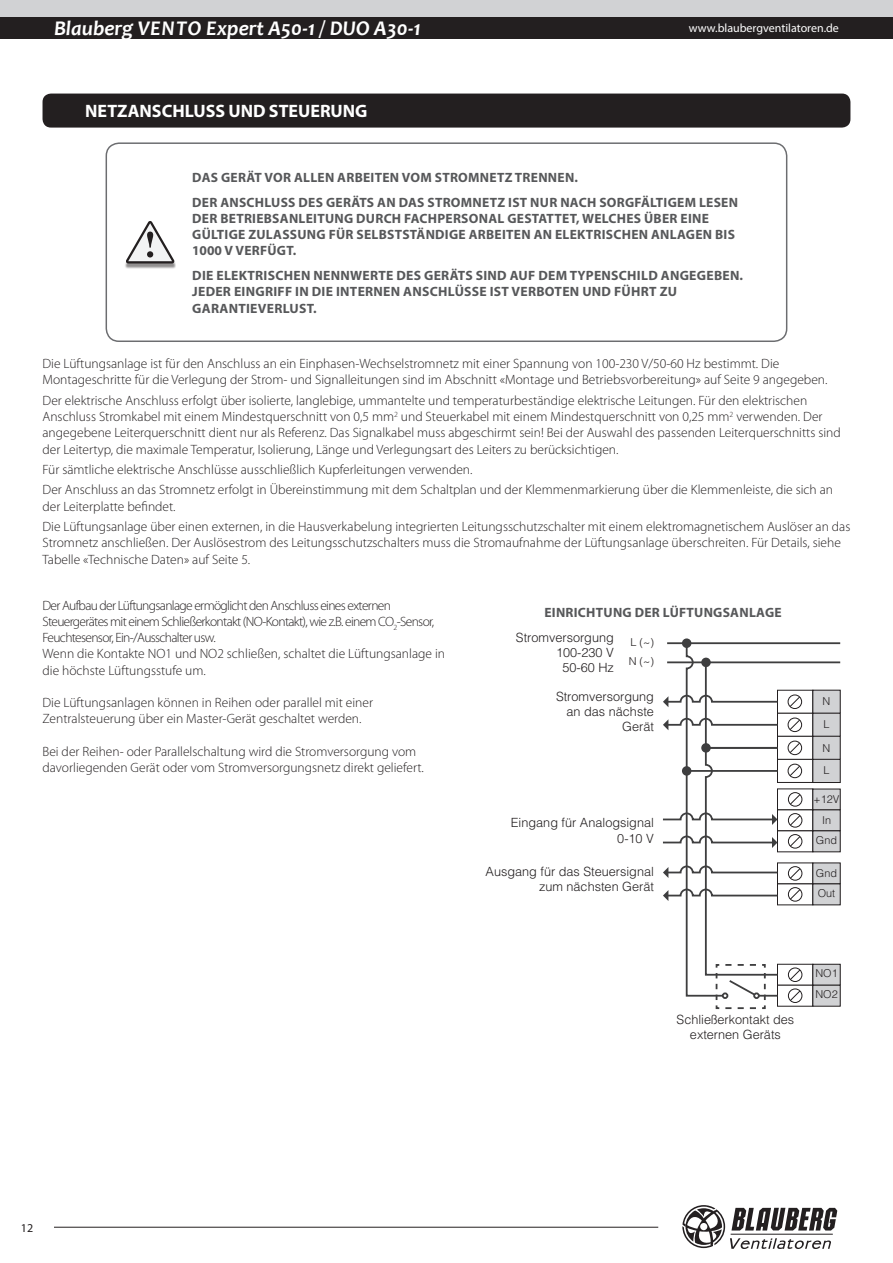
<style>
.page{position:relative;width:893px;height:1263px;background:#fff}
.page>*{position:absolute;margin:0;border:0;box-sizing:border-box;transform-origin:0 0}
.t1{font:italic 700 21px "Candara";color:#fff}
.t2{font:700 18px "Myriad Pro";color:#fff}
.t3{font:300 13.5px/16.2px "Myriad Pro";color:#231f20}
.t4{font:700 13.5px/16.2px "Myriad Pro";letter-spacing:.02em;color:#57585a}
.t5{font:300 13.5px/16.2px "Myriad Pro";letter-spacing:-.05em;color:#231f20}
.t6{font:300 12.75px/15.1px "Helvetica";color:#231f20;text-align:right}
.t7{font:12px "Myriad Pro";color:#fff}
.t8{font:12px "Myriad Pro";color:#231f20}
.t9{font:300 10.8px/21px "Helvetica";color:#231f20}
</style>
<div class="page">
<div style="left:0;top:0;width:893px;height:17px;background:#d1d2d4"></div>
<div style="left:0;top:17px;width:893px;height:21px;background:#231f20"></div>
<svg style="left:682px;top:1205px;width:155px;height:44px"></svg>
<hr style="left:54px;top:1227px;width:604px;height:1px;background:#231f20">
<div style="left:43px;top:94px;width:807px;height:34px;background:#231f20;border-radius:9px"></div>
<div style="left:106px;top:142px;width:681px;height:200px;border:1px solid #6c6d70;border-radius:13px"></div>
<div style="left:124px;top:224px;width:52px;height:46px;background:#231f20;opacity:.5"></div>
<svg style="left:126px;top:221px;width:48px;height:42px"></svg>
<div style="left:788px;top:695px;width:14px;height:13px;background:#5b5859;border-radius:50%"></div>
<div style="left:788px;top:695px;width:14px;height:14px;border:1px solid #231f20;border-radius:50%"></div>
<svg style="left:789px;top:696px;width:11px;height:11px"></svg>
<div style="left:777px;top:713px;width:36px;height:24px;border:1px solid #231f20"></div>
<div style="left:788px;top:718px;width:14px;height:13px;background:#666364;border-radius:50%"></div>
<div style="left:788px;top:718px;width:14px;height:14px;border:1px solid #231f20;border-radius:50%"></div>
<svg style="left:789px;top:719px;width:11px;height:11px"></svg>
<div style="left:777px;top:736px;width:36px;height:24px;border:1px solid #231f20"></div>
<div style="left:788px;top:741px;width:14px;height:14px;border:1px solid #231f20;border-radius:50%"></div>
<svg style="left:789px;top:742px;width:11px;height:11px"></svg>
<div style="left:777px;top:759px;width:36px;height:24px;border:1px solid #231f20"></div>
<div style="left:788px;top:764px;width:14px;height:14px;border:1px solid #231f20;border-radius:50%"></div>
<svg style="left:789px;top:765px;width:11px;height:11px"></svg>
<div style="left:788px;top:792px;width:14px;height:14px;border:1px solid #231f20;border-radius:50%"></div>
<svg style="left:789px;top:794px;width:12px;height:11px"></svg>
<div style="left:777px;top:809px;width:36px;height:22px;border:1px solid #231f20"></div>
<div style="left:788px;top:813px;width:14px;height:14px;border:1px solid #231f20;border-radius:50%"></div>
<svg style="left:789px;top:815px;width:12px;height:11px"></svg>
<div style="left:777px;top:830px;width:36px;height:22px;border:1px solid #231f20"></div>
<div style="left:788px;top:834px;width:14px;height:14px;border:1px solid #231f20;border-radius:50%"></div>
<svg style="left:789px;top:836px;width:12px;height:11px"></svg>
<div style="left:777px;top:964px;width:36px;height:21px;border:1px solid #231f20"></div>
<div style="left:788px;top:968px;width:14px;height:14px;border:1px solid #231f20;border-radius:50%"></div>
<svg style="left:789px;top:969px;width:12px;height:11px"></svg>
<div style="left:777px;top:985px;width:36px;height:21px;border:1px solid #231f20"></div>
<div style="left:788px;top:989px;width:14px;height:14px;border:1px solid #231f20;border-radius:50%"></div>
<svg style="left:789px;top:990px;width:12px;height:11px"></svg>
<div style="left:813px;top:789px;width:27px;height:21px;background:#d1d2d4"></div>
<div style="left:813px;top:810px;width:27px;height:21px;background:#d1d2d4"></div>
<div style="left:812px;top:809px;width:28px;height:22px;border:1px solid #231f20"></div>
<div style="left:813px;top:831px;width:27px;height:21px;background:#d1d2d4"></div>
<div style="left:812px;top:830px;width:28px;height:22px;border:1px solid #231f20"></div>
<div style="left:813px;top:964px;width:27px;height:21px;background:#d1d2d4"></div>
<div style="left:812px;top:964px;width:28px;height:21px;border:1px solid #231f20"></div>
<div style="left:813px;top:985px;width:27px;height:21px;background:#d1d2d4"></div>
<div style="left:812px;top:985px;width:28px;height:21px;border:1px solid #231f20"></div>
<div style="left:813px;top:690px;width:27px;height:23px;background:#d1d2d4"></div>
<div style="left:812px;top:690px;width:28px;height:24px;border:1px solid #231f20"></div>
<div style="left:813px;top:713px;width:27px;height:23px;background:#d1d2d4"></div>
<div style="left:812px;top:713px;width:28px;height:24px;border:1px solid #231f20"></div>
<div style="left:813px;top:736px;width:27px;height:23px;background:#d1d2d4"></div>
<div style="left:812px;top:736px;width:28px;height:24px;border:1px solid #231f20"></div>
<div style="left:813px;top:759px;width:27px;height:23px;background:#d1d2d4"></div>
<div style="left:812px;top:759px;width:28px;height:24px;border:1px solid #231f20"></div>
<hr style="left:667px;top:642px;width:173px;height:2px;background:#3e3e3f">
<hr style="left:667px;top:661px;width:173px;height:2px;background:#3e3e3f">
<div style="left:682px;top:638px;width:9px;height:10px;border:2px solid #3e3e3f;border-radius:50%"></div>
<div style="left:788px;top:866px;width:14px;height:14px;border:1px solid #231f20;border-radius:50%"></div>
<svg style="left:789px;top:868px;width:12px;height:11px"></svg>
<div style="left:777px;top:883px;width:36px;height:22px;border:1px solid #231f20"></div>
<div style="left:788px;top:887px;width:14px;height:14px;border:1px solid #231f20;border-radius:50%"></div>
<svg style="left:789px;top:889px;width:12px;height:11px"></svg>
<div style="left:813px;top:863px;width:27px;height:21px;background:#d1d2d4"></div>
<div style="left:813px;top:884px;width:27px;height:21px;background:#d1d2d4"></div>
<div style="left:812px;top:883px;width:28px;height:22px;border:1px solid #231f20"></div>
<svg style="left:663px;top:641px;width:116px;height:369px"></svg>
<h1 class="t1" style="left:54px;top:15px;width:368px">Blauberg VENTO Expert A50-1 / DUO A30-1</h1>
<p class="t7" style="left:689px;top:21px;width:152px">www.blaubergventilatoren.de</p>
<h2 class="t2" style="left:85px;top:99px;width:284px">NETZANSCHLUSS UND STEUERUNG</h2>
<p class="t4" style="left:192px;top:165px;width:547px;line-height:24.8px">DAS GERÄT VOR ALLEN ARBEITEN VOM STROMNETZ TRENNEN.<br>DER ANSCHLUSS DES GERÄTS AN DAS STROMNETZ IST NUR NACH SORGFÄLTIGEM LESEN</p>
<p class="t4" style="left:192px;top:210px;width:544px">DER BETRIEBSANLEITUNG DURCH FACHPERSONAL GESTATTET, WELCHES ÜBER EINE<br>GÜLTIGE ZULASSUNG FÜR SELBSTSTÄNDIGE ARBEITEN AN ELEKTRISCHEN ANLAGEN BIS<br>1000 V VERFÜGT.</p>
<p class="t4" style="left:192px;top:267px;width:552px">DIE ELEKTRISCHEN NENNWERTE DES GERÄTS SIND AUF DEM TYPENSCHILD ANGEGEBEN.<br>JEDER EINGRIFF IN DIE INTERNEN ANSCHLÜSSE IST VERBOTEN UND FÜHRT ZU<br>GARANTIEVERLUST.</p>
<p class="t3" style="left:43px;top:356px;width:786px">Die Lüftungsanlage ist für den Anschluss an ein Einphasen-Wechselstromnetz mit einer Spannung von 100-230 V/50-60 Hz bestimmt. Die<br>Montageschritte für die Verlegung der Strom- und Signalleitungen sind im Abschnitt «Montage und Betriebsvorbereitung» auf Seite 9 angegeben.</p>
<p class="t3" style="left:43px;top:393px;width:800px">Der elektrische Anschluss erfolgt über isolierte, langlebige, ummantelte und temperaturbeständige elektrische Leitungen. Für den elektrischen Anschluss Stromkabel mit einem Mindestquerschnitt von 0,5 mm<sup>2</sup> und Steuerkabel mit einem Mindestquerschnitt von 0,25 mm<sup>2</sup> verwenden. Der angegebene Leiterquerschnitt dient nur als Referenz. Das Signalkabel muss abgeschirmt sein! Bei der Auswahl des passenden Leiterquerschnitts sind der Leitertyp, die maximale Temperatur, Isolierung, Länge und Verlegungsart des Leiters zu berücksichtigen.</p>
<p class="t3" style="left:43px;top:459px;width:792px;line-height:20.4px">Für sämtliche elektrische Anschlüsse ausschließlich Kupferleitungen verwenden.<br>Der Anschluss an das Stromnetz erfolgt in Übereinstimmung mit dem Schaltplan und der Klemmenmarkierung über die Klemmenleiste, die sich an</p>
<p class="t3" style="left:43px;top:496px;width:809px;line-height:20.4px">der Leiterplatte befindet.<br>Die Lüftungsanlage über einen externen, in die Hausverkabelung integrierten Leitungsschutzschalter mit einem elektromagnetischem Auslöser an das</p>
<p class="t3" style="left:43px;top:535px;width:800px">Stromnetz anschließen. Der Auslösestrom des Leitungsschutzschalters muss die Stromaufnahme der Lüftungsanlage überschreiten. Für Details, siehe<br>Tabelle «Technische Daten» auf Seite 5.</p>
<p class="t5" style="left:43px;top:597px;width:404px">Der Aufbau der Lüftungsanlage ermöglicht den Anschluss eines externen Steuergerätes mit einem Schließerkontakt (NO-Kontakt), wie z.B. einem CO<sub>2</sub>-Sensor, Feuchtesensor, Ein-/Ausschalter usw.<br>Wenn die Kontakte NO1 und NO2 schließen, schaltet die Lüftungsanlage in die höchste Lüftungsstufe um.</p>
<p class="t3" style="left:43px;top:694px;width:332px">Die Lüftungsanlagen können in Reihen oder parallel mit einer<br>Zentralsteuerung über ein Master-Gerät geschaltet werden.</p>
<p class="t3" style="left:43px;top:743px;width:383px">Bei der Reihen- oder Parallelschaltung wird die Stromversorgung vom davorliegenden Gerät oder vom Stromversorgungsnetz direkt geliefert.</p>
<p class="t4" style="left:544px;top:603px;width:239px">EINRICHTUNG DER LÜFTUNGSANLAGE</p>
<p class="t6" style="left:516px;top:629px;width:99px">Stromversorgung<br>100-230 V<br>50-60 Hz</p>
<p class="t9" style="left:629px;top:632px;width:27px;line-height:19.2px">L (~)<br>N (~)</p>
<p class="t6" style="left:556px;top:688px;width:99px">Stromversorgung an das nächste<br>Gerät</p>
<p class="t9" style="left:823px;top:689px;width:9px;line-height:23px;text-align:justify">N L N</p>
<p class="t9" style="left:823px;top:759px;width:8px">L</p>
<p class="t6" style="left:511px;top:814px;width:145px">Eingang für Analogsignal<br>0-10 V</p>
<p class="t6" style="left:485px;top:863px;width:170px">Ausgang für das Steuersignal zum nächsten Gerät</p>
<p class="t9" style="left:814px;top:787px;width:27px">+12V</p>
<p class="t9" style="left:816px;top:808px;width:23px;text-align:center">In<br>Gnd</p>
<p class="t9" style="left:816px;top:861px;width:23px">Gnd<br>Out</p>
<p class="t6" style="left:677px;top:1011px;width:119px;text-align:center">Schließerkontakt des externen Geräts</p>
<p class="t9" style="left:815px;top:962px;width:24px">NO1<br>NO2</p>
<p class="t8" style="left:21px;top:1220px;width:14px">12</p>
</div>
